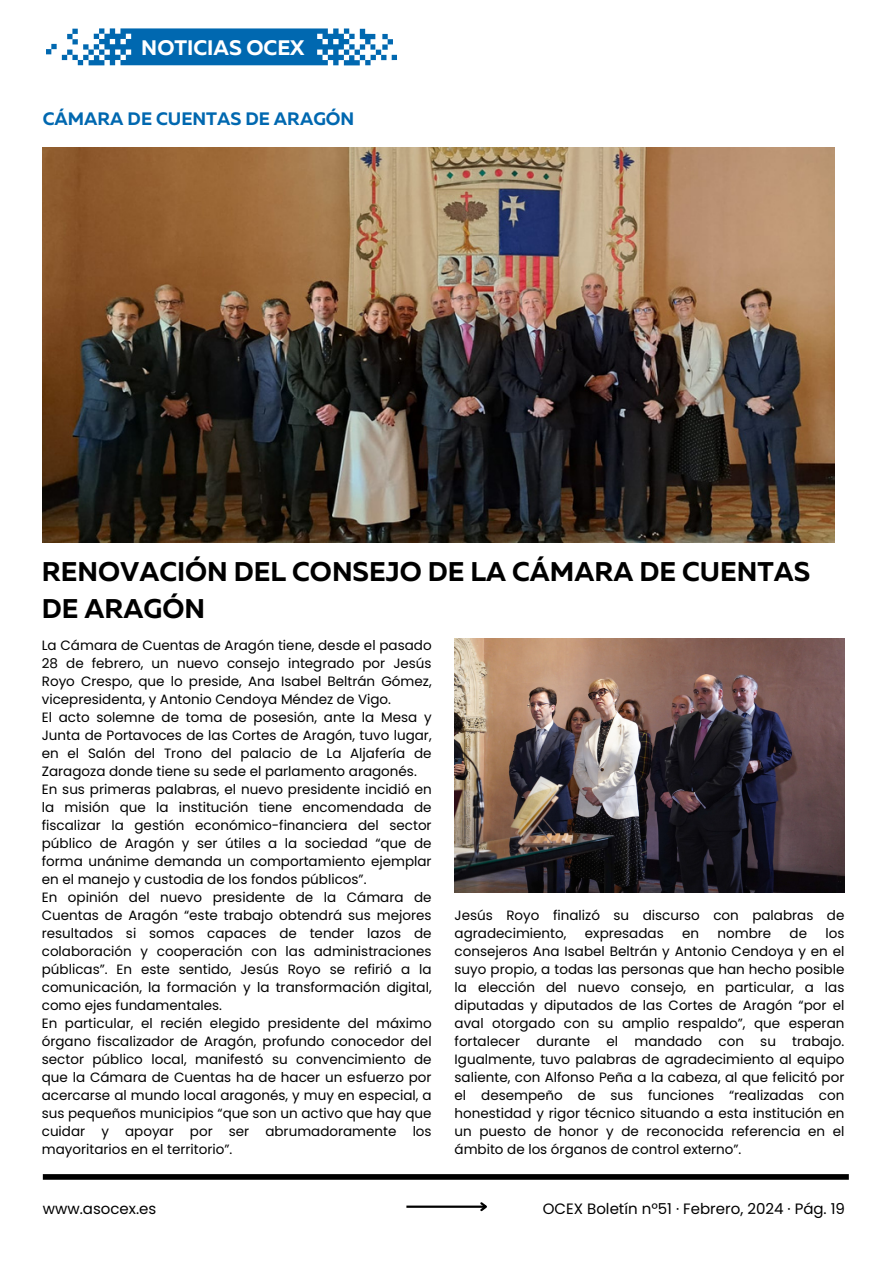
<style>
.page{position:relative;width:893px;height:1264px;background:#fff}
.page>*{position:absolute;margin:0;border:0;box-sizing:border-box;transform-origin:0 0}
.t1{font:700 27px/37.2px "Muller";color:#000}
.t2{font:700 21px "Muller";color:#fff}
.t3{font:700 18px "Muller";color:#0068b0}
.t4{font:15px "Poppins";color:#000}
.t5{font:13.5px/18px "Poppins";color:#000}
</style>
<div class="page">
<div style="left:43px;top:1174px;width:805px;height:5px;background:#000"></div>
<svg style="left:46px;top:28px;width:351px;height:37px"></svg>
<img style="left:454px;top:638px;width:390px;height:254px">
<hr style="left:406px;top:1205px;width:80px;height:2px;background:#000">
<svg style="left:478px;top:1202px;width:9px;height:10px"></svg>
<img style="left:43px;top:147px;width:791px;height:395px">
<h2 class="t2" style="left:141px;top:39px;width:165px">NOTICIAS OCEX</h2>
<h3 class="t3" style="left:43px;top:111px;width:313px">CÁMARA DE CUENTAS DE ARAGÓN</h3>
<h1 class="t1" style="left:42px;top:555px;width:769px">RENOVACIÓN DEL CONSEJO DE LA CÁMARA DE CUENTAS<br>DE ARAGÓN</h1>
<p class="t5" style="left:42px;top:636px;width:391px">La Cámara de Cuentas de Aragón tiene, desde el pasado 28 de febrero, un nuevo consejo integrado por Jesús Royo Crespo, que lo preside, Ana Isabel Beltrán Gómez, vicepresidenta, y Antonio Cendoya Méndez de Vigo.<br>El acto solemne de toma de posesión, ante la Mesa y Junta de Portavoces de las Cortes de Aragón, tuvo lugar, en el Salón del Trono del palacio de La Aljafería de Zaragoza donde tiene su sede el parlamento aragonés.<br>En sus primeras palabras, el nuevo presidente incidió en la misión que la institución tiene encomendada de fiscalizar la gestión económico-financiera del sector público de Aragón y ser útiles a la sociedad “que de forma unánime demanda un comportamiento ejemplar en el manejo y custodia de los fondos públicos”.<br>En opinión del nuevo presidente de la Cámara de Cuentas de Aragón “este trabajo obtendrá sus mejores resultados si somos capaces de tender lazos de colaboración y cooperación con las administraciones públicas”. En este sentido, Jesús Royo se refirió a la comunicación, la formación y la transformación digital, como ejes fundamentales.<br>En particular, el recién elegido presidente del máximo órgano fiscalizador de Aragón, profundo conocedor del sector público local, manifestó su convencimiento de que la Cámara de Cuentas ha de hacer un esfuerzo por acercarse al mundo local aragonés, y muy en especial, a sus pequeños municipios “que son un activo que hay que cuidar y apoyar por ser abrumadoramente los mayoritarios en el territorio”.</p>
<p class="t5" style="left:454px;top:906px;width:391px">Jesús Royo finalizó su discurso con palabras de agradecimiento,</p>
<p class="t5" style="left:454px;top:924px;width:391px;text-align:justify;text-indent:371px">los consejeros Ana Isabel Beltrán y Antonio Cendoya y en el suyo propio, a todas las personas que han hecho posible la elección del nuevo consejo, en particular, a las diputadas y diputados de las Cortes de Aragón “por el aval otorgado con su amplio respaldo”, que esperan fortalecer durante el mandado con su trabajo.<br>Igualmente, tuvo palabras de agradecimiento al equipo saliente, con Alfonso Peña a la cabeza, al que felicitó por el desempeño de sus funciones “realizadas con honestidad y rigor técnico situando a esta institución en un puesto de honor y de reconocida referencia en el ámbito de los órganos de control externo”.</p>
<p class="t5" style="left:585px;top:924px;width:80px">expresadas</p>
<p class="t5" style="left:682px;top:924px;width:19px">en</p>
<p class="t5" style="left:717px;top:924px;width:55px">nombre</p>
<p class="t5" style="left:789px;top:924px;width:19px">de</p>
<p class="t4" style="left:43px;top:1197px;width:115px">www.asocex.es</p>
<p class="t4" style="left:542px;top:1197px;width:304px">OCEX Boletín nº51 · Febrero, 2024 · Pág. 19</p>
</div>
